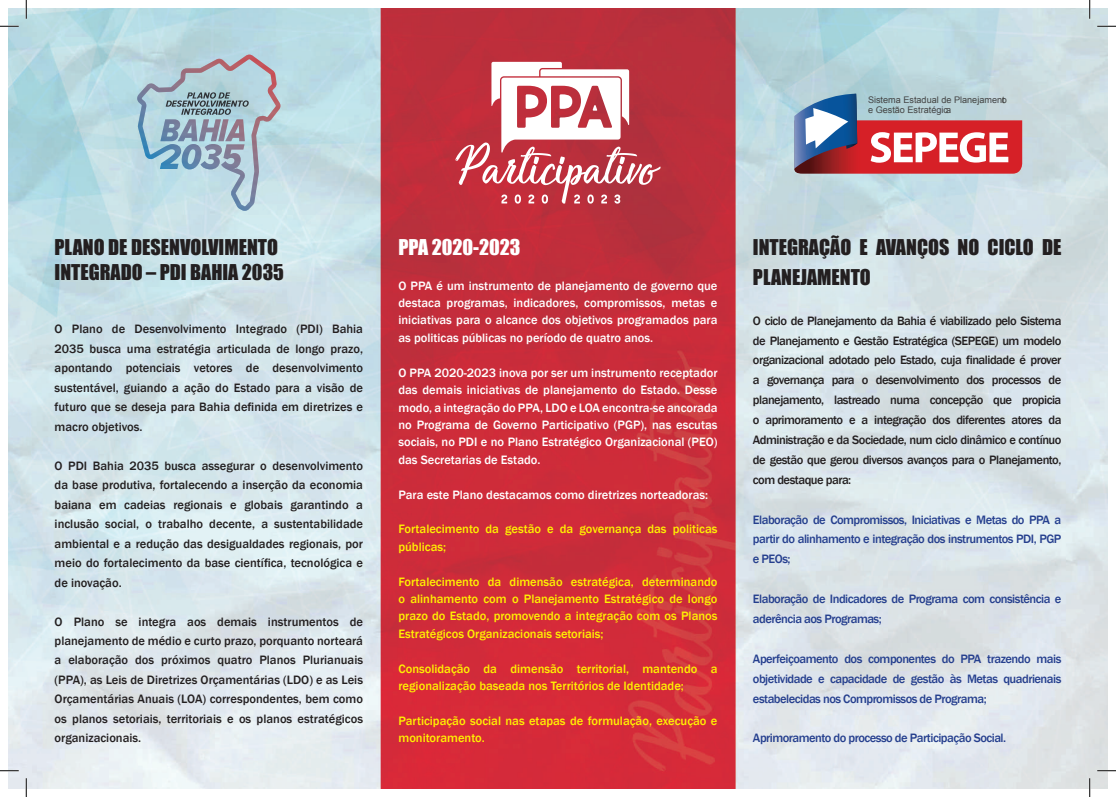
<style>
.page{position:relative;width:1116px;height:797px;background:#fff}
.page>*{position:absolute;margin:0;border:0;box-sizing:border-box;transform-origin:0 0}
.t1{font:20px/24.8px "Impact";color:#231f20}
.t2{font:20px "Impact";color:#fff}
.t3{font:500 12.5px/19.5px "Franklin Gothic";color:#231f20;text-align:justify}
.t4{font:500 12.5px/17.4px "Franklin Gothic";color:#fff;text-align:justify}
.t5{font:500 12.5px/17.4px "Franklin Gothic";color:#fff101}
.t6{font:500 12.5px/19.9px "Franklin Gothic";letter-spacing:-.04em;color:#253f8e;text-align:justify}
.t7{font:9.12px/9.8px "Arial";color:#434343}
</style>
<div class="page">
<img style="left:9px;top:9px;width:1098px;height:779px">
<svg style="left:137px;top:55px;width:143px;height:156px;background:#abc2ce"></svg>
<svg style="left:455px;top:62px;width:205px;height:142px"></svg>
<svg style="left:794px;top:94px;width:228px;height:80px"></svg>
<svg style="left:0;top:25px;width:19px;height:2px"></svg>
<svg style="left:1097px;top:25px;width:18px;height:2px"></svg>
<svg style="left:0;top:770px;width:19px;height:1px"></svg>
<svg style="left:1097px;top:770px;width:18px;height:1px"></svg>
<svg style="left:25px;top:0;width:2px;height:19px"></svg>
<svg style="left:25px;top:778px;width:2px;height:19px"></svg>
<svg style="left:1088px;top:0;width:2px;height:19px"></svg>
<svg style="left:1088px;top:778px;width:2px;height:19px"></svg>
<p class="t7" style="left:868px;top:95px;width:140px">Sistema Estadual de Planejamento e Gestão Estratégica</p>
<h1 class="t1" style="left:55px;top:234px;width:231px">PLANO DE DESENVOLVIMENTO<br>INTEGRADO – PDI BAHIA 2035</h1>
<p class="t3" style="left:55px;top:319px;width:310px">O Plano de Desenvolvimento Integrado (PDI) Bahia 2035 busca uma estratégia articulada de longo prazo, apontando potenciais vetores de desenvolvimento sustentável, guiando a ação do Estado para a visão de futuro que se deseja para Bahia definida em diretrizes e macro objetivos.</p>
<p class="t3" style="left:55px;top:456px;width:310px">O PDI Bahia 2035 busca assegurar o desenvolvimento da base produtiva, fortalecendo a inserção da economia baiana em cadeias regionais e globais garantindo a inclusão social, o trabalho decente, a sustentabilidade ambiental e a redução das desigualdades regionais, por meio do fortalecimento da base científica, tecnológica e de inovação.</p>
<p class="t3" style="left:55px;top:611px;width:310px">O Plano se integra aos demais instrumentos de planejamento de médio e curto prazo, porquanto norteará a elaboração dos próximos quatro Planos Plurianuais (PPA), as Leis de Diretrizes Orçamentárias (LDO) e as Leis Orçamentárias Anuais (LOA) correspondentes, bem como os planos setoriais, territoriais e os planos estratégicos organizacionais.</p>
<h1 class="t2" style="left:398px;top:231px;width:124px">PPA 2020-2023</h1>
<p class="t4" style="left:398px;top:277px;width:320px">O PPA é um instrumento de planejamento de governo que destaca programas, indicadores, compromissos, metas e iniciativas para o alcance dos objetivos programados para as politicas públicas no período de quatro anos.</p>
<p class="t4" style="left:398px;top:364px;width:320px">O PPA 2020-2023 inova por ser um instrumento receptador das demais iniciativas de planejamento do Estado. Desse modo, a integração do PPA, LDO e LOA encontra-se ancorada no Programa de Governo Participativo (PGP), nas escutas sociais, no PDI e no Plano Estratégico Organizacional (PEO) das Secretarias de Estado.</p>
<p class="t4" style="left:398px;top:486px;width:311px">Para este Plano destacamos como diretrizes norteadoras:</p>
<p class="t5" style="left:398px;top:520px;width:320px">Fortalecimento da gestão e da governança das politicas públicas;</p>
<p class="t5" style="left:398px;top:573px;width:320px;text-align:justify">Fortalecimento da dimensão estratégica, determinando o alinhamento com o Planejamento Estratégico de longo prazo do Estado, promovendo a integração com os Planos Estratégicos Organizacionais setoriais;</p>
<p class="t5" style="left:398px;top:660px;width:320px">Consolidação da dimensão territorial, mantendo a regionalização baseada nos Territórios de Identidade;</p>
<p class="t5" style="left:398px;top:712px;width:320px">Participação social nas etapas de formulação, execução e monitoramento.</p>
<h1 class="t1" style="left:753px;top:231px;width:310px;line-height:30.1px">INTEGRAÇÃO E AVANÇOS NO CICLO DE<br>PLANEJAMENTO</h1>
<p class="t3" style="left:753px;top:311px;width:310px;line-height:19.9px">O ciclo de Planejamento da Bahia é viabilizado pelo Sistema de Planejamento e Gestão Estratégica (SEPEGE) um modelo organizacional adotado pelo Estado, cuja finalidade é prover a governança para o desenvolvimento dos processos de planejamento, lastreado numa concepção que propicia o aprimoramento e a integração dos diferentes atores da Administração e da Sociedade, num ciclo dinâmico e contínuo de gestão que gerou diversos avanços para o Planejamento, com destaque para:</p>
<p class="t6" style="left:753px;top:509px;width:310px">Elaboração de Compromissos, Iniciativas e Metas do PPA a partir do alinhamento e integração dos instrumentos PDI, PGP e PEOs;</p>
<p class="t6" style="left:753px;top:589px;width:310px">Elaboração de Indicadores de Programa com consistência e aderência aos Programas;</p>
<p class="t6" style="left:753px;top:649px;width:310px">Aperfeiçoamento dos componentes do PPA trazendo mais objetividade e capacidade de gestão às Metas quadrienais estabelecidas nos Compromissos de Programa;</p>
<p class="t6" style="left:753px;top:728px;width:255px">Aprimoramento do processo de Participação Social.</p>
</div>
